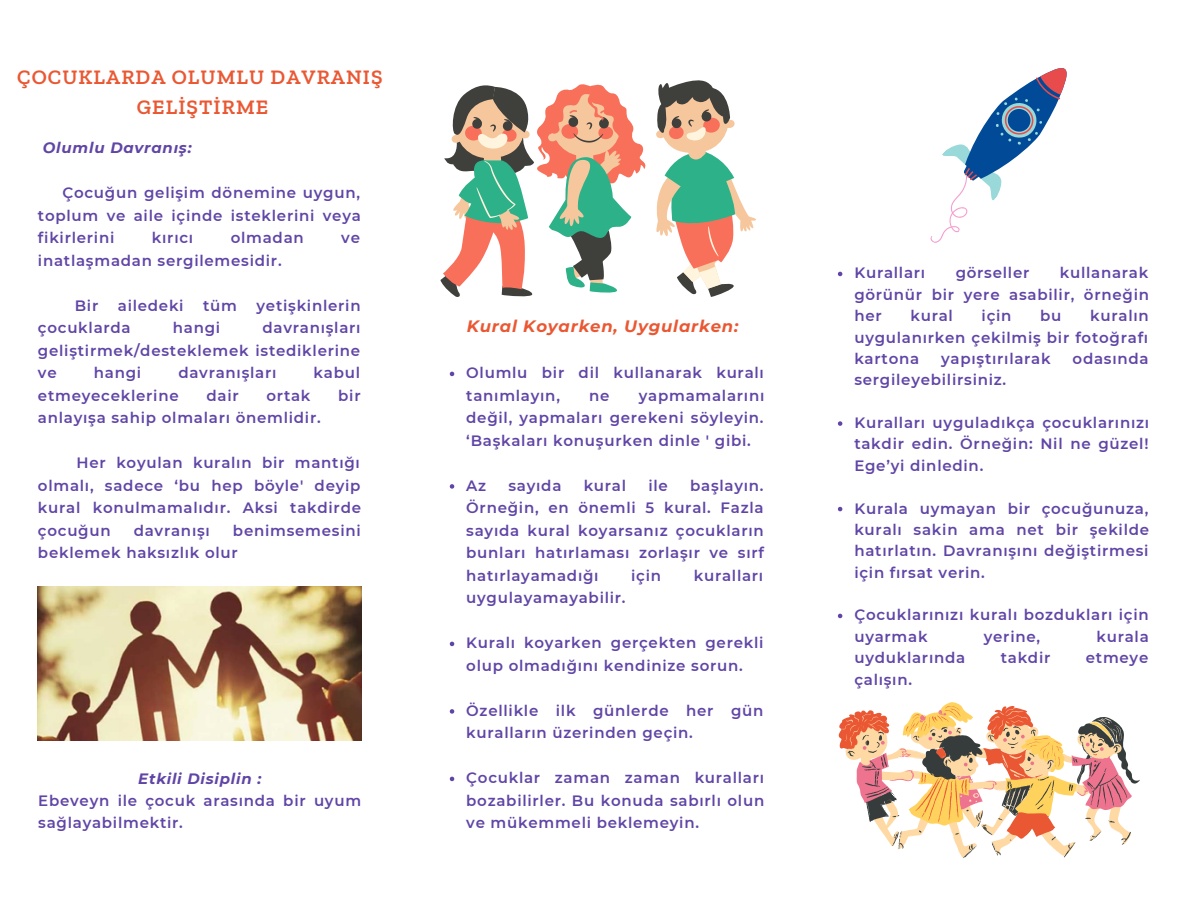
<style>
.page{position:relative;width:1188px;height:918px;background:#fff}
.page>*{position:absolute;margin:0;border:0;box-sizing:border-box;transform-origin:0 0}
.t1{font:600 21px/30.3px "Zilla Slab";letter-spacing:.05em;color:#ea5833;text-align:center}
.t2{font:italic 700 16.5px "Montserrat";letter-spacing:.05em;color:#ea5833}
.t3{font:600 15px/22.5px "Montserrat";letter-spacing:.05em;color:#6045a6;text-align:justify}
.t4{font:italic 700 15px "Montserrat";letter-spacing:.05em;color:#6045a6}
</style>
<div class="page">
<img style="left:38px;top:587px;width:324px;height:154px">
<svg style="left:440px;top:80px;width:316px;height:217px"></svg>
<svg style="left:450px;top:372px;width:4px;height:4px"></svg>
<svg style="left:450px;top:484px;width:4px;height:5px"></svg>
<svg style="left:450px;top:642px;width:4px;height:4px"></svg>
<svg style="left:450px;top:709px;width:4px;height:5px"></svg>
<svg style="left:450px;top:777px;width:4px;height:4px"></svg>
<svg style="left:838px;top:272px;width:4px;height:4px"></svg>
<svg style="left:838px;top:421px;width:4px;height:5px"></svg>
<svg style="left:838px;top:507px;width:4px;height:4px"></svg>
<svg style="left:838px;top:614px;width:4px;height:4px"></svg>
<svg style="left:930px;top:68px;width:137px;height:175px"></svg>
<svg style="left:839px;top:702px;width:301px;height:156px"></svg>
<h1 class="t1" style="left:17px;top:62px;width:367px">ÇOCUKLARDA OLUMLU DAVRANIŞ<br>GELİŞTİRME</h1>
<p class="t4" style="left:43px;top:139px;width:150px">Olumlu Davranış:</p>
<p class="t3" style="left:38px;top:182px;width:324px;text-indent:24px">Çocuğun gelişim dönemine uygun, toplum ve aile içinde isteklerini veya fikirlerini</p>
<p class="t3" style="left:152px;top:227px;width:43px">kırıcı</p>
<p class="t3" style="left:231px;top:227px;width:75px">olmadan</p>
<p class="t3" style="left:341px;top:227px;width:20px">ve</p>
<p class="t3" style="left:38px;top:249px;width:245px">inatlaşmadan sergilemesidir.</p>
<p class="t3" style="left:75px;top:294px;width:25px">Bir</p>
<p class="t3" style="left:118px;top:294px;width:65px">ailedeki</p>
<p class="t3" style="left:203px;top:294px;width:35px">tüm</p>
<p class="t3" style="left:257px;top:294px;width:106px">yetişkinlerin</p>
<p class="t3" style="left:38px;top:317px;width:94px">çocuklarda</p>
<p class="t3" style="left:173px;top:317px;width:47px">hangi</p>
<p class="t3" style="left:38px;top:317px;width:324px;text-indent:225px">davranışları geliştirmek/desteklemek istediklerine ve</p>
<p class="t3" style="left:94px;top:362px;width:47px">hangi</p>
<p class="t3" style="left:178px;top:362px;width:100px">davranışları</p>
<p class="t3" style="left:314px;top:362px;width:48px">kabul</p>
<p class="t3" style="left:38px;top:384px;width:142px">etmeyeceklerine</p>
<p class="t3" style="left:207px;top:384px;width:34px">dair</p>
<p class="t3" style="left:267px;top:384px;width:45px">ortak</p>
<p class="t3" style="left:338px;top:384px;width:24px">bir</p>
<p class="t3" style="left:38px;top:407px;width:284px">anlayışa sahip olmaları önemlidir.</p>
<p class="t3" style="left:38px;top:452px;width:325px;text-indent:39px">Her koyulan kuralın bir mantığı olmalı, sadece ‘bu hep böyle' deyip kural konulmamalıdır. Aksi takdirde çocuğun</p>
<p class="t3" style="left:38px;top:519px;width:322px;text-indent:195px">benimsemesini beklemek haksızlık olur</p>
<p class="t3" style="left:134px;top:519px;width:78px">davranışı</p>
<p class="t4" style="left:138px;top:769px;width:125px">Etkili Disiplin :</p>
<p class="t3" style="left:38px;top:790px;width:324px">Ebeveyn ile çocuk arasında bir uyum sağlayabilmektir.</p>
<p class="t2" style="left:467px;top:316px;width:273px">Kural Koyarken, Uygularken:</p>
<p class="t3" style="left:466px;top:362px;width:299px">Olumlu bir dil kullanarak kuralı tanımlayın,</p>
<p class="t3" style="left:466px;top:384px;width:300px;text-indent:173px">yapmamalarını değil, yapmaları gerekeni söyleyin. ‘Başkaları konuşurken dinle ' gibi.</p>
<p class="t3" style="left:466px;top:474px;width:21px">Az</p>
<p class="t3" style="left:508px;top:474px;width:54px">sayıda</p>
<p class="t3" style="left:584px;top:474px;width:44px">kural</p>
<p class="t3" style="left:648px;top:474px;width:21px">ile</p>
<p class="t3" style="left:589px;top:384px;width:22px">ne</p>
<p class="t3" style="left:466px;top:474px;width:299px;text-indent:224px">başlayın.<br>Örneğin, en önemli 5 kural. Fazla sayıda kural koyarsanız çocukların bunları hatırlaması zorlaşır ve sırf hatırlayamadığı</p>
<p class="t3" style="left:631px;top:564px;width:31px">için</p>
<p class="t3" style="left:694px;top:564px;width:71px">kuralları</p>
<p class="t3" style="left:466px;top:587px;width:161px">uygulayamayabilir.</p>
<p class="t3" style="left:466px;top:632px;width:297px">Kuralı koyarken gerçekten gerekli olup olmadığını kendinize sorun.</p>
<p class="t3" style="left:466px;top:699px;width:299px">Özellikle ilk günlerde her gün kuralların üzerinden geçin.</p>
<p class="t3" style="left:466px;top:767px;width:300px">Çocuklar zaman zaman kuralları bozabilirler. Bu konuda sabırlı olun ve mükemmeli beklemeyin.</p>
<p class="t3" style="left:854px;top:262px;width:296px;line-height:21.3px;text-indent:205px">kullanarak görünür bir yere asabilir, örneğin her</p>
<p class="t3" style="left:854px;top:262px;width:72px">Kuralları</p>
<p class="t3" style="left:956px;top:262px;width:75px">görseller</p>
<p class="t3" style="left:910px;top:305px;width:44px">kural</p>
<p class="t3" style="left:982px;top:305px;width:31px">için</p>
<p class="t3" style="left:1040px;top:305px;width:23px">bu</p>
<p class="t3" style="left:854px;top:305px;width:296px;line-height:21.3px;text-indent:236px">kuralın uygulanırken çekilmiş bir fotoğrafı kartona</p>
<p class="t3" style="left:941px;top:347px;width:111px">yapıştırılarak</p>
<p class="t3" style="left:1073px;top:347px;width:78px">odasında</p>
<p class="t3" style="left:854px;top:369px;width:153px">sergileyebilirsiniz.</p>
<p class="t3" style="left:854px;top:412px;width:296px;line-height:21.3px">Kuralları uyguladıkça çocuklarınızı takdir edin. Örneğin: Nil ne güzel!<br>Ege’yi dinledin.</p>
<p class="t3" style="left:854px;top:498px;width:296px;line-height:21.3px;text-align:left">Kurala uymayan bir çocuğunuza, kuralı sakin ama net bir şekilde hatırlatın. Davranışını değiştirmesi için fırsat verin.</p>
<p class="t3" style="left:854px;top:604px;width:296px;line-height:21.3px">Çocuklarınızı kuralı bozdukları için uyarmak</p>
<p class="t3" style="left:984px;top:625px;width:58px">yerine,</p>
<p class="t3" style="left:1096px;top:625px;width:54px">kurala</p>
<p class="t3" style="left:854px;top:647px;width:112px">uyduklarında</p>
<p class="t3" style="left:1001px;top:647px;width:51px">takdir</p>
<p class="t3" style="left:1086px;top:647px;width:64px">etmeye</p>
<p class="t3" style="left:854px;top:668px;width:59px">çalışın.</p>
</div>
